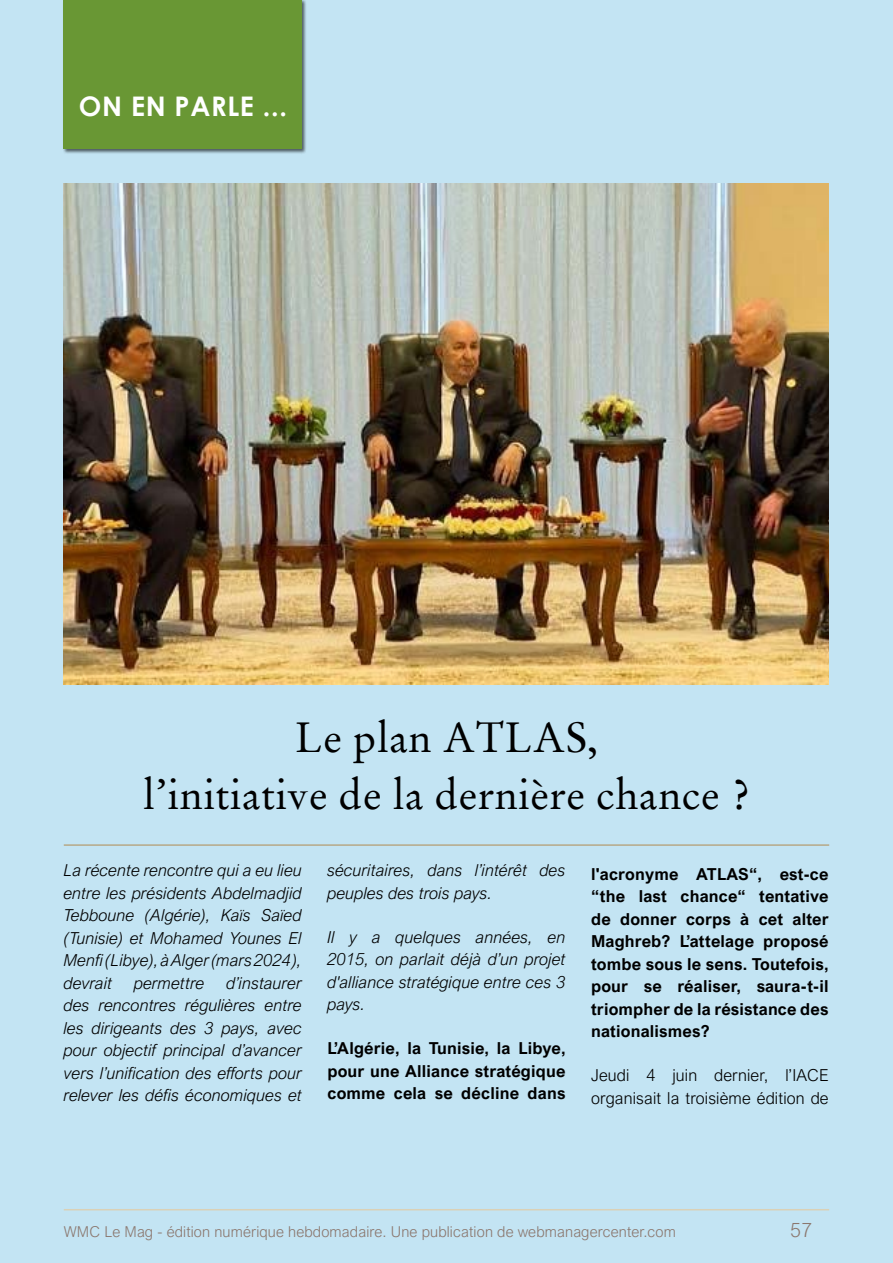
<style>
.page{position:relative;width:893px;height:1263px;background:#fff}
.page>*{position:absolute;margin:0;border:0;box-sizing:border-box;transform-origin:0 0}
.t1{font:42px/57px "Stempel Garamond W04";letter-spacing:.01em;color:#000;text-align:center}
.t2{font:700 27px "Century Gothic";letter-spacing:.025em;color:#fff}
.t3{font:300 19.5px "Arial Nova W07";color:#8b776e}
.t4{font:italic 300 16.5px/22.5px "Arial Nova";letter-spacing:.01em;color:#000;text-align:justify}
.t5{font:700 16.5px/22.5px "Arial Nova W07";letter-spacing:.01em;color:#000;text-align:justify}
.t6{font:300 16.5px/22.5px "Arial Nova";letter-spacing:.01em;color:#000}
.t7{font:300 15px "Arial Nova W07";letter-spacing:.01em;color:#8b776e}
</style>
<div class="page">
<div style="left:0;top:0;width:892px;height:1263px;background:#c3e4f3"></div>
<hr style="left:64px;top:1209px;width:765px;height:1px;background:#e0cda9">
<div style="left:63px;top:0;width:244px;height:154px;background:#000;opacity:.6"></div>
<div style="left:64px;top:0;width:238px;height:149px;background:#699734"></div>
<hr style="left:64px;top:844px;width:765px;height:2px;background:#b7a886">
<img style="left:63px;top:183px;width:766px;height:501px">
<h2 class="t2" style="left:79px;top:86px;width:210px">ON EN PARLE ...</h2>
<h1 class="t1" style="left:143px;top:708px;width:608px">Le plan ATLAS,<br>l’initiative de la dernière chance ?</h1>
<p class="t4" style="left:64px;top:859px;width:240px">La récente rencontre qui a eu lieu entre les présidents Abdelmadjid Tebboune (Algérie), Kaïs Saïed (Tunisie) et Mohamed Younes El Menfi (Libye), à Alger (mars 2024), devrait</p>
<p class="t4" style="left:64px;top:971px;width:240px;text-indent:163px">d’instaurer des rencontres régulières entre les dirigeants des 3 pays, avec pour objectif principal d’avancer vers l’unification des efforts pour relever les défis économiques et</p>
<p class="t4" style="left:134px;top:971px;width:72px">permettre</p>
<p class="t4" style="left:327px;top:859px;width:240px">sécuritaires, dans l’intérêt des peuples des trois pays.</p>
<p class="t4" style="left:327px;top:926px;width:240px">Il y a quelques années, en 2015, on parlait déjà d’un projet d'alliance stratégique entre ces 3 pays.</p>
<p class="t5" style="left:327px;top:1037px;width:240px">L’Algérie, la Tunisie, la Libye, pour une Alliance stratégique comme cela se décline dans</p>
<p class="t5" style="left:591px;top:862px;width:239px">l'acronyme ATLAS“, est-ce “the last chance“ tentative de donner corps à cet alter Maghreb? L’attelage proposé tombe sous le sens. Toutefois, pour se réaliser, saura-t-il triompher de la résistance des nationalismes?</p>
<p class="t6" style="left:591px;top:1064px;width:239px">Jeudi 4 juin dernier, l’IACE organisait la troisième édition de</p>
<p class="t7" style="left:64px;top:1223px;width:614px">WMC Le Mag - édition numérique hebdomadaire. Une publication de webmanagercenter.com</p>
<p class="t3" style="left:790px;top:1219px;width:23px">57</p>
</div>
